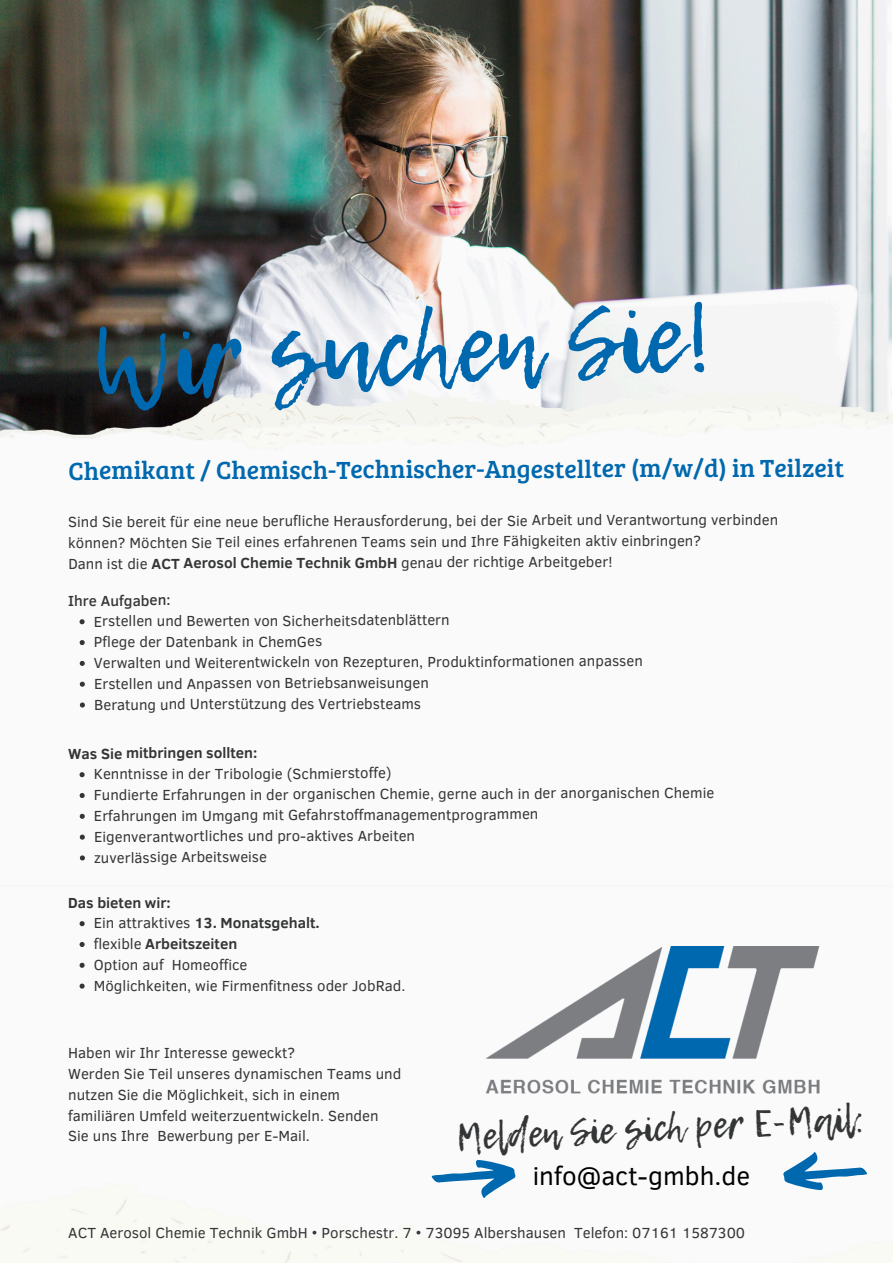
<style>
.page{position:relative;width:893px;height:1263px;background:#fff}
.page>*{position:absolute;margin:0;border:0;box-sizing:border-box;transform-origin:0 0}
.t1{font:99.07px "Lemon Tuesday";color:#0068ae}
.t2{font:37.58px "Lemon Tuesday";color:#343536}
.t3{font:26.03px "Clear Sans";color:#000}
.t4{font:25.58px "Bree Serif";letter-spacing:-.005em;color:#0068ae}
.t5{font:15px/20.9px "Clear Sans";letter-spacing:-.005em;color:#343536}
.t6{font:700 15px "Clear Sans";color:#343536}
.t7{font:500 15px "Clear Sans";letter-spacing:-.005em;color:#343536}
.s1{font-weight:700}
.s2{font-weight:400}
</style>
<div class="page">
<img style="left:0;top:0;width:892px;height:390px">
<img style="left:0;top:390px;width:893px;height:873px">
<svg style="left:431px;top:1159px;width:85px;height:39px"></svg>
<svg style="left:783px;top:1152px;width:84px;height:38px"></svg>
<img style="left:467px;top:946px;width:372px;height:161px">
<svg style="left:80px;top:619px;width:5px;height:5px"></svg>
<svg style="left:80px;top:640px;width:5px;height:5px"></svg>
<svg style="left:80px;top:661px;width:5px;height:5px"></svg>
<svg style="left:80px;top:682px;width:5px;height:5px"></svg>
<svg style="left:80px;top:702px;width:5px;height:5px"></svg>
<svg style="left:80px;top:772px;width:5px;height:5px"></svg>
<svg style="left:80px;top:793px;width:5px;height:5px"></svg>
<svg style="left:80px;top:814px;width:5px;height:5px"></svg>
<svg style="left:80px;top:834px;width:5px;height:6px"></svg>
<svg style="left:80px;top:855px;width:5px;height:5px"></svg>
<svg style="left:80px;top:921px;width:5px;height:5px"></svg>
<svg style="left:80px;top:942px;width:5px;height:5px"></svg>
<svg style="left:80px;top:963px;width:5px;height:5px"></svg>
<svg style="left:80px;top:983px;width:5px;height:6px"></svg>
<h3 class="t1" style="left:88px;top:293px;width:623px;rotate:-3deg">Wir suchen Sie!</h3>
<p class="t4" style="left:68px;top:450px;width:777px">Chemikant / Chemisch-Technischer-Angestellter (m/w/d) in Teilzeit</p>
<p class="t5" style="left:68px;top:509px;width:711px">Sind Sie bereit für eine neue berufliche Herausforderung, bei der Sie Arbeit und Verantwortung verbinden können? Möchten Sie Teil eines erfahrenen Teams sein und Ihre Fähigkeiten aktiv einbringen?</p>
<h4 class="t5" style="left:68px;top:551px;width:545px">Dann ist die <span class="s1">ACT Aerosol Chemie Technik GmbH</span> genau der richtige Arbeitgeber!</h4>
<p class="t7" style="left:68px;top:589px;width:104px">Ihre Aufgaben:</p>
<p class="t5" style="left:94px;top:609px;width:357px">Erstellen und Bewerten von Sicherheitsdatenblättern</p>
<p class="t5" style="left:94px;top:630px;width:230px">Pflege der Datenbank in ChemGes</p>
<p class="t5" style="left:94px;top:650px;width:550px">Verwalten und Weiterentwickeln von Rezepturen, Produktinformationen anpassen</p>
<p class="t5" style="left:94px;top:672px;width:336px">Erstellen und Anpassen von Betriebsanweisungen</p>
<h4 class="t5" style="left:94px;top:693px;width:329px">Beratung und Unterstützung des Vertriebsteams</h4>
<p class="t6" style="left:68px;top:742px;width:191px">Was Sie mitbringen sollten:</p>
<p class="t5" style="left:94px;top:762px;width:299px">Kenntnisse in der Tribologie (Schmierstoffe)</p>
<p class="t5" style="left:94px;top:782px;width:622px">Fundierte Erfahrungen in der organischen Chemie, gerne auch in der anorganischen Chemie</p>
<p class="t5" style="left:94px;top:804px;width:446px">Erfahrungen im Umgang mit Gefahrstoffmanagementprogrammen</p>
<p class="t5" style="left:94px;top:825px;width:323px">Eigenverantwortliches und pro-aktives Arbeiten</p>
<h4 class="t5" style="left:94px;top:846px;width:175px">zuverlässige Arbeitsweise</h4>
<p class="t6" style="left:68px;top:891px;width:104px">Das bieten wir:</p>
<p class="t6" style="left:94px;top:912px;width:227px"><span class="s2">Ein attraktives</span> 13. Monatsgehalt.</p>
<p class="t6" style="left:94px;top:933px;width:145px"><span class="s2">flexible</span> Arbeitszeiten</p>
<p class="t5" style="left:94px;top:953px;width:71px">Option auf</p>
<p class="t5" style="left:94px;top:953px;width:313px;text-indent:78px">Homeoffice<br>Möglichkeiten, wie Firmenfitness oder JobRad.</p>
<h2 class="t5" style="left:68px;top:1042px;width:228px">Haben wir Ihr Interesse geweckt?</h2>
<p class="t5" style="left:68px;top:1062px;width:335px">Werden Sie Teil unseres dynamischen Teams und nutzen Sie die Möglichkeit, sich in einem familiären Umfeld weiterzuentwickeln. Senden Sie uns Ihre Bewerbung per E-Mail.</p>
<p class="t2" style="left:455px;top:1110px;width:410px;rotate:-3deg">Melden Sie sich per E-Mail:</p>
<p class="t3" style="left:533px;top:1157px;width:219px">info@act-gmbh.de</p>
<p class="t5" style="left:68px;top:1222px;width:678px">ACT Aerosol Chemie Technik GmbH • Porschestr. 7 • 73095 Albershausen Telefon: 07161 1587300</p>
</div>
